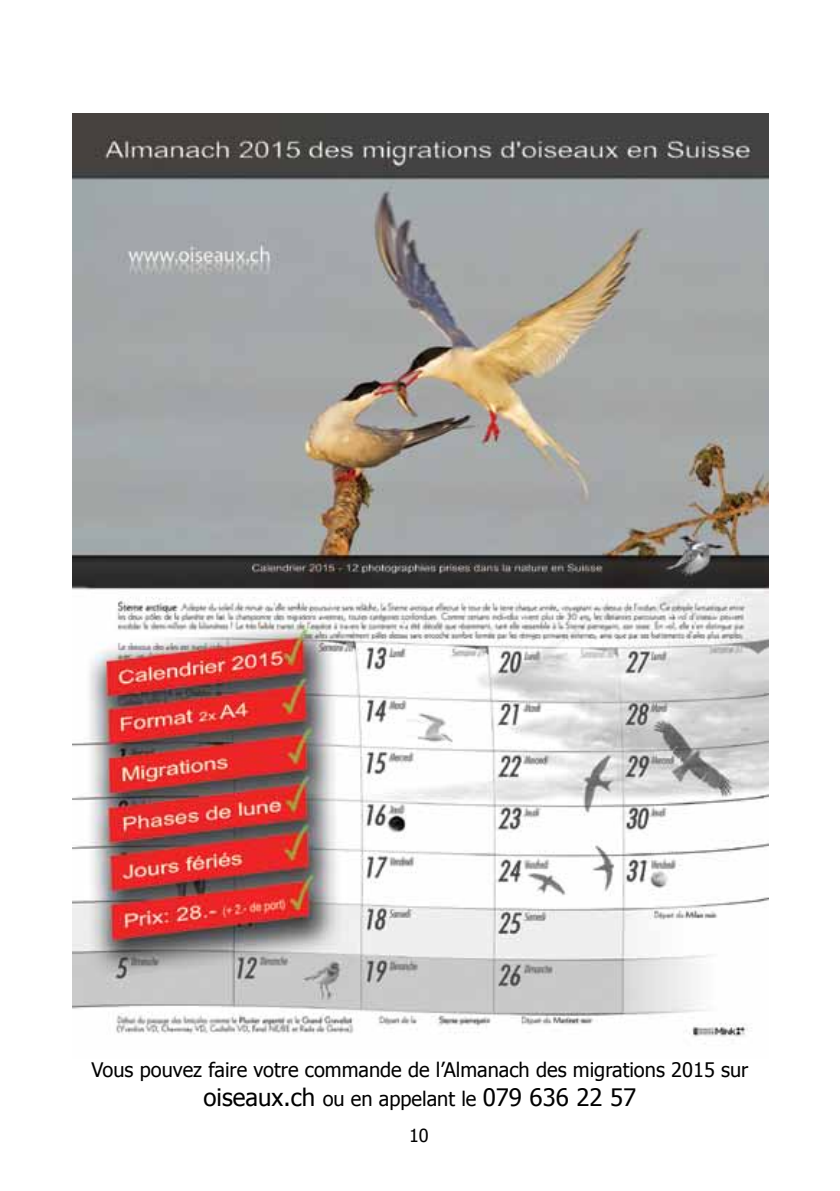
<style>
.page{position:relative;width:840px;height:1191px;background:#fff}
.page>*{position:absolute;margin:0;border:0;box-sizing:border-box;transform-origin:0 0}
.t1{font:24px "Tahoma";color:#000}
.t2{font:20px "Tahoma";color:#000}
.t3{font:18px "Tahoma";color:#000}
.s1{font-size:20px}
</style>
<div class="page">
<img style="left:72px;top:113px;width:696px;height:931px">
<p class="t2" style="left:91px;top:1056px;width:658px">Vous pouvez faire votre commande de l’Almanach des migrations 2015 sur</p>
<p class="t1" style="left:203px;top:1081px;width:434px">oiseaux.ch <span class="s1">ou en appelant le</span> 079 636 22 57</p>
<p class="t3" style="left:409px;top:1123px;width:21px">10</p>
</div>
